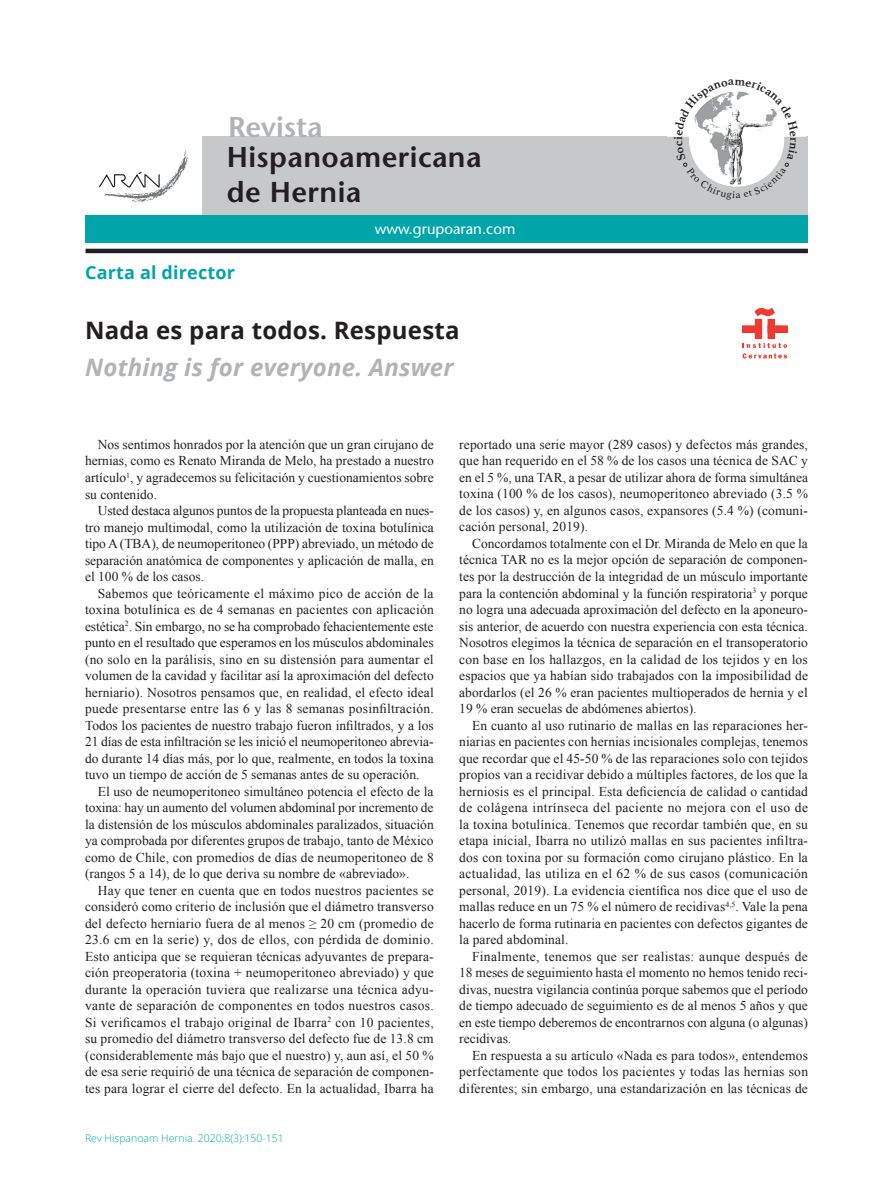
<style>
.page{position:relative;width:893px;height:1191px;background:#fff}
.page>*{position:absolute;margin:0;border:0;box-sizing:border-box;transform-origin:0 0}
.t1{font:600 28.65px/34.3px "Stone Sans Std";letter-spacing:.015em;color:#231f20}
.t2{font:600 28.65px "Stone Sans Std";color:#b2b3b7}
.t3{font:italic 700 24px "Open Sans";letter-spacing:.01em;color:#b2b3b7}
.t4{font:700 24px "Open Sans";letter-spacing:.01em;color:#231f20}
.t5{font:700 18px "Open Sans";letter-spacing:.01em;color:#00a5aa}
.t6{font:500 15px "Stone Sans Std";color:#fff}
.t7{font:13.5px/16.5px "Times New Roman";color:#231f20;text-align:justify}
.t8{font:300 10.5px "Open Sans";color:#00a5aa}
</style>
<div class="page">
<div style="left:202px;top:137px;width:606px;height:78px;background:#c7c8ca"></div>
<div style="left:86px;top:215px;width:722px;height:27px;background:#00a5aa"></div>
<svg style="left:99px;top:150px;width:89px;height:52px"></svg>
<hr style="left:86px;top:249px;width:722px;height:4px;background:#231f20">
<div style="left:742px;top:326px;width:20px;height:6px;background:#ee3b32"></div>
<div style="left:768px;top:326px;width:19px;height:6px;background:#ee3b32"></div>
<div style="left:755px;top:319px;width:7px;height:19px;background:#ee3b32"></div>
<div style="left:768px;top:319px;width:6px;height:19px;background:#ee3b32"></div>
<svg style="left:755px;top:308px;width:19px;height:8px"></svg>
<svg style="left:742px;top:343px;width:45px;height:15px"></svg>
<svg style="left:674px;top:91px;width:124px;height:96px"></svg>
<h1 class="t2" style="left:228px;top:110px;width:96px">Revista</h1>
<h1 class="t1" style="left:227px;top:140px;width:256px">Hispanoamericana de Hernia</h1>
<p class="t6" style="left:375px;top:220px;width:142px">www.grupoaran.com</p>
<h3 class="t5" style="left:85px;top:259px;width:151px">Carta al director</h3>
<h2 class="t4" style="left:85px;top:313px;width:376px">Nada es para todos. Respuesta</h2>
<h2 class="t3" style="left:85px;top:350px;width:370px">Nothing is for everyone. Answer</h2>
<p class="t7" style="left:85px;top:436px;width:350px;text-indent:13px">Nos sentimos honrados por la atención que un gran cirujano de hernias, como es Renato Miranda de Melo, ha prestado a nuestro artículo<sup>1</sup>, y agradecemos su felicitación y cuestionamientos sobre su contenido.</p>
<p class="t7" style="left:85px;top:502px;width:350px;text-indent:13px">Usted destaca algunos puntos de la propuesta planteada en nues&shy;tro manejo multimodal, como la utilización de toxina botulínica tipo A (TBA), de neumoperitoneo (PPP) abreviado, un método de separación anatómica de componentes y aplicación de malla, en el 100 % de los casos.</p>
<p class="t7" style="left:85px;top:584px;width:350px;text-indent:13px">Sabemos que teóricamente el máximo pico de acción de la toxina botulínica es de 4 semanas en pacientes con aplicación estética<sup>2</sup>. Sin embargo, no se ha comprobado fehacientemente este punto en el resultado que esperamos en los músculos abdominales (no solo en la parálisis, sino en su distensión para aumentar el volumen de la cavidad y facilitar así la aproximación del defecto herniario). Nosotros pensamos que, en realidad, el efecto ideal puede presentarse entre las 6 y las 8 semanas posinfiltración.<br>Todos los pacientes de nuestro trabajo fueron infiltrados, y a los 21 días de esta infiltración se les inició el neumoperitoneo abrevia&shy;do durante 14 días más, por lo que, realmente, en todos la toxina tuvo un tiempo de acción de 5 semanas antes de su operación.</p>
<p class="t7" style="left:85px;top:782px;width:350px;text-indent:13px">El uso de neumoperitoneo simultáneo potencia el efecto de la toxina: hay un aumento del volumen abdominal por incremento de la distensión de los músculos abdominales paralizados, situación ya comprobada por diferentes grupos de trabajo, tanto de México como de Chile, con promedios de días de neumoperitoneo de 8 (rangos 5 a 14), de lo que deriva su nombre de «abreviado».</p>
<p class="t7" style="left:85px;top:881px;width:350px;text-indent:13px">Hay que tener en cuenta que en todos nuestros pacientes se consideró como criterio de inclusión que el diámetro transverso del defecto herniario fuera de al menos ≥ 20 cm (promedio de 23.6 cm en la serie) y, dos de ellos, con pérdida de dominio.<br>Esto anticipa que se requieran técnicas adyuvantes de prepara&shy;ción preoperatoria (toxina + neumoperitoneo abreviado) y que durante la operación tuviera que realizarse una técnica adyu&shy;vante de separación de componentes en todos nuestros casos.<br>Si verificamos el trabajo original de Ibarra<sup>2</sup> con 10 pacientes, su promedio del diámetro transverso del defecto fue de 13.8 cm (considerablemente más bajo que el nuestro) y, aun así, el 50 % de esa serie requirió de una técnica de separación de componen&shy;tes para lograr el cierre del defecto. En la actualidad, Ibarra ha</p>
<p class="t8" style="left:85px;top:1130px;width:200px">Rev Hispanoam Hernia. 2020;8(3):150-151</p>
<p class="t7" style="left:459px;top:436px;width:350px">reportado una serie mayor (289 casos) y defectos más grandes, que han requerido en el 58 % de los casos una técnica de SAC y en el 5 %, una TAR, a pesar de utilizar ahora de forma simultánea toxina (100 % de los casos), neumoperitoneo abreviado (3.5 % de los casos) y, en algunos casos, expansores (5.4 %) (comuni&shy;cación personal, 2019).</p>
<p class="t7" style="left:459px;top:535px;width:350px;text-indent:13px">Concordamos totalmente con el Dr. Miranda de Melo en que la técnica TAR no es la mejor opción de separación de componen&shy;tes por la destrucción de la integridad de un músculo importante para la contención abdominal y la función respiratoria<sup>3</sup> y porque no logra una adecuada aproximación del defecto en la aponeuro&shy;sis anterior, de acuerdo con nuestra experiencia con esta técnica.<br>Nosotros elegimos la técnica de separación en el transoperatorio con base en los hallazgos, en la calidad de los tejidos y en los espacios que ya habían sido trabajados con la imposibilidad de abordarlos (el 26 % eran pacientes multioperados de hernia y el 19 % eran secuelas de abdómenes abiertos).</p>
<p class="t7" style="left:459px;top:716px;width:350px;text-indent:13px">En cuanto al uso rutinario de mallas en las reparaciones her&shy;niarias en pacientes con hernias incisionales complejas, tenemos que recordar que el 45-50 % de las reparaciones solo con tejidos propios van a recidivar debido a múltiples factores, de los que la herniosis es el principal. Esta deficiencia de calidad o cantidad de colágena intrínseca del paciente no mejora con el uso de la toxina botulínica. Tenemos que recordar también que, en su etapa inicial, Ibarra no utilizó mallas en sus pacientes infiltra&shy;dos con toxina por su formación como cirujano plástico. En la actualidad, las utiliza en el 62 % de sus casos (comunicación personal, 2019). La evidencia científica nos dice que el uso de mallas reduce en un 75 % el número de recidivas<sup>4,5</sup>. Vale la pena hacerlo de forma rutinaria en pacientes con defectos gigantes de la pared abdominal.</p>
<p class="t7" style="left:459px;top:947px;width:350px;text-indent:13px">Finalmente, tenemos que ser realistas: aunque después de 18 meses de seguimiento hasta el momento no hemos tenido reci&shy;divas, nuestra vigilancia continúa porque sabemos que el período de tiempo adecuado de seguimiento es de al menos 5 años y que en este tiempo deberemos de encontrarnos con alguna (o algunas) recidivas.</p>
<p class="t7" style="left:459px;top:1046px;width:350px;text-indent:13px">En respuesta a su artículo «Nada es para todos», entendemos perfectamente que todos los pacientes y todas las hernias son diferentes; sin embargo, una estandarización en las técnicas de</p>
</div>
